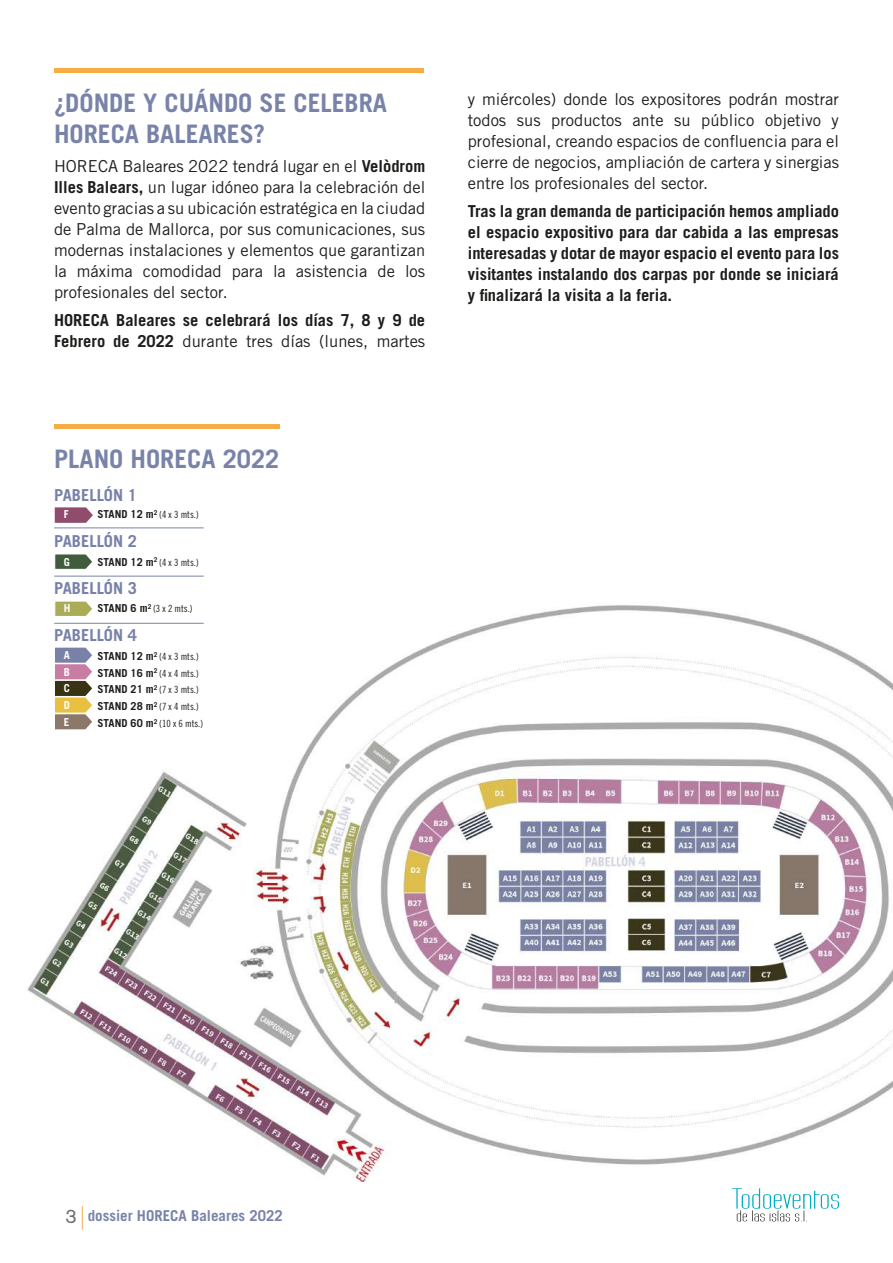
<style>
.page{position:relative;width:893px;height:1263px;background:#fff}
.page>*{position:absolute;margin:0;border:0;box-sizing:border-box;transform-origin:0 0}
.t1{font:700 25.5px/30.6px "Trade Gothic LT Std";color:#7983a9}
.t2{font:16.5px/21px "Trade Gothic LT Std";color:#1d1d1b;text-align:justify}
.t3{font:700 16.5px/21px "Trade Gothic LT Std";color:#1d1d1b}
.t4{font:700 16.5px "Trade Gothic LT Std";color:#7882a8}
.t5{font:700 15px "Trade Gothic LT Std";color:#7983a9}
.t6{font:700 10.95px/16.5px "Trade Gothic LT Std";color:#fff;text-align:justify}
.t7{font:9.9px/16.8px "Trade Gothic LT Std Cn 18";color:#1d1d1b}
.s1{font-weight:700}
.s2{font-weight:400}
.s3{font-family:"Trade Gothic LT Std";font-weight:700;font-size:10.95px}
.s4{font-family:"Akzidenz Grotesk BE";font-weight:400;font-size:19.5px;color:#706f6f}
</style>
<div class="page">
<svg style="left:82px;top:1206px;width:1px;height:23px"></svg>
<svg style="left:732px;top:1188px;width:107px;height:33px"></svg>
<img style="left:27px;top:605px;width:866px;height:576px">
<svg style="left:55px;top:648px;width:37px;height:81px;background:#a6907f"></svg>
<svg style="left:54px;top:554px;width:38px;height:15px"></svg>
<svg style="left:54px;top:601px;width:40px;height:17px"></svg>
<svg style="left:55px;top:507px;width:38px;height:16px"></svg>
<hr style="left:54px;top:528px;width:150px;height:1px;background:#7983a9">
<hr style="left:54px;top:576px;width:150px;height:1px;background:#7983a9">
<hr style="left:54px;top:623px;width:150px;height:1px;background:#7983a9">
<hr style="left:54px;top:68px;width:370px;height:4px;background:#f8ad44">
<hr style="left:54px;top:424px;width:225px;height:4px;background:#f8ad44">
<h1 class="t1" style="left:54px;top:87px;width:335px">¿DÓNDE Y CUÁNDO SE CELEBRA<br>HORECA BALEARES?</h1>
<p class="t2" style="left:54px;top:155px;width:373px">HORECA Baleares 2022 tendrá lugar en el <span class="s1">Velòdrom Illes Balears,</span> un lugar idóneo para la celebración del evento gracias a su ubicación estratégica en la ciudad de Palma de Mallorca, por sus comunicaciones, sus modernas instalaciones y elementos que garantizan la máxima comodidad para la asistencia de los profesionales del sector.</p>
<p class="t3" style="left:54px;top:309px;width:373px">HORECA Baleares se celebrará los días 7, 8 y 9 de<br>Febrero de 2022 <span class="s2">durante tres días (lunes, martes</span></p>
<h1 class="t1" style="left:54px;top:443px;width:227px">PLANO HORECA 2022</h1>
<p class="t4" style="left:54px;top:485px;width:84px">PABELLÓN 1</p>
<p class="t7" style="left:97px;top:506px;width:103px"><span class="s3">STAND 12 m</span><sup>2</sup> (4 x 3 mts.)</p>
<p class="t6" style="left:64px;top:506px;width:6px">F</p>
<p class="t4" style="left:54px;top:531px;width:84px">PABELLÓN 2</p>
<p class="t7" style="left:97px;top:554px;width:103px"><span class="s3">STAND 12 m</span><sup>2</sup> (4 x 3 mts.)</p>
<p class="t6" style="left:64px;top:553px;width:8px">G</p>
<p class="t4" style="left:54px;top:578px;width:84px">PABELLÓN 3</p>
<p class="t7" style="left:97px;top:600px;width:97px"><span class="s3">STAND 6 m</span><sup>2</sup> (3 x 2 mts.)</p>
<p class="t6" style="left:64px;top:600px;width:8px">H</p>
<p class="t4" style="left:54px;top:625px;width:84px">PABELLÓN 4</p>
<p class="t7" style="left:97px;top:648px;width:107px"><span class="s3">STAND 12 m</span><sup>2</sup> (4 x 3 mts.)<br><span class="s3">STAND 16 m</span><sup>2</sup> (4 x 4 mts.)<br><span class="s3">STAND 21 m</span><sup>2</sup> (7 x 3 mts.)<br><span class="s3">STAND 28 m</span><sup>2</sup> (7 x 4 mts.)<br><span class="s3">STAND 60 m</span><sup>2</sup> (10 x 6 mts.)</p>
<p class="t6" style="left:64px;top:647px;width:8px">A B C D E</p>
<p class="t2" style="left:468px;top:89px;width:373px">y miércoles) donde los expositores podrán mostrar todos sus productos ante su público objetivo y profesional, creando espacios de confluencia para el cierre de negocios, ampliación de cartera y sinergias entre los profesionales del sector.</p>
<p class="t3" style="left:468px;top:200px;width:373px;text-align:justify">Tras la gran demanda de participación hemos ampliado el espacio expositivo para dar cabida a las empresas interesadas y dotar de mayor espacio el evento para los visitantes instalando dos carpas por donde se iniciará y finalizará la visita a la feria.</p>
<p class="t5" style="left:65px;top:1207px;width:219px"><span class="s4">3</span> dossier HORECA Baleares 2022</p>
</div>
